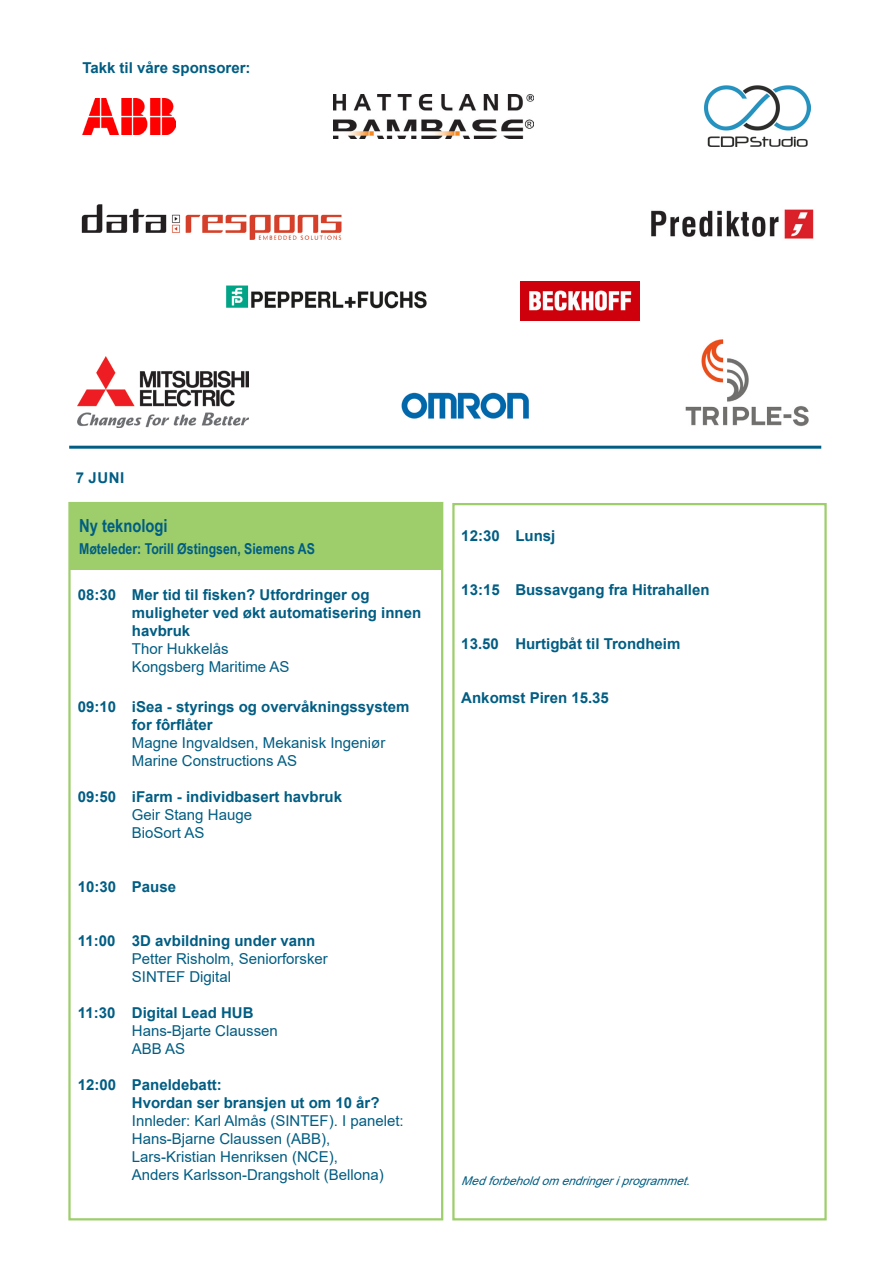
<style>
.page{position:relative;width:893px;height:1263px;background:#fff}
.page>*{position:absolute;margin:0;border:0;box-sizing:border-box;transform-origin:0 0}
.t1{font:700 18px "Arial Narrow";color:#005d83}
.t2{font:700 15px/18px "Arial";color:#005d83}
.t3{font:15px/18px "Arial";color:#005d83}
.t4{font:700 15px "Arial Narrow";color:#005d83}
.t5{font:italic 12px "Arial";color:#005d83}
.s1{font-weight:700}
</style>
<div class="page">
<div style="left:68px;top:502px;width:375px;height:718px;border:2px solid #9dce6b"></div>
<hr style="left:69px;top:446px;width:752px;height:3px;background:#005d83">
<div style="left:452px;top:503px;width:375px;height:717px;border:2px solid #9dce6b"></div>
<img style="left:82px;top:98px;width:94px;height:37px">
<img style="left:81px;top:204px;width:261px;height:36px">
<img style="left:651px;top:209px;width:163px;height:30px">
<img style="left:704px;top:86px;width:107px;height:61px">
<img style="left:334px;top:94px;width:200px;height:44px">
<div style="left:71px;top:503px;width:371px;height:67px;background:#9dce6b"></div>
<img style="left:685px;top:339px;width:124px;height:88px">
<img style="left:226px;top:285px;width:201px;height:24px">
<img style="left:402px;top:392px;width:127px;height:27px">
<img style="left:78px;top:356px;width:170px;height:71px">
<img style="left:520px;top:282px;width:119px;height:38px">
<p class="t2" style="left:82px;top:59px;width:170px">Takk til våre sponsorer:</p>
<p class="t2" style="left:76px;top:469px;width:50px">7 JUNI</p>
<p class="t1" style="left:79px;top:512px;width:90px">Ny teknologi</p>
<p class="t4" style="left:79px;top:537px;width:237px">Møteleder: Torill Østingsen, Siemens AS</p>
<p class="t2" style="left:78px;top:586px;width:293px">08:30 Mer tid til fisken? Utfordringer og</p>
<p class="t2" style="left:132px;top:604px;width:291px">muligheter ved økt automatisering innen havbruk</p>
<p class="t3" style="left:132px;top:640px;width:98px">Thor Hukkelås</p>
<p class="t3" style="left:132px;top:658px;width:159px">Kongsberg Maritime AS</p>
<p class="t2" style="left:78px;top:698px;width:333px">09:10 iSea - styrings og overvåkningssystem</p>
<p class="t2" style="left:132px;top:716px;width:82px">for fôrflåter</p>
<p class="t3" style="left:132px;top:734px;width:255px">Magne Ingvaldsen, Mekanisk Ingeniør</p>
<p class="t3" style="left:132px;top:752px;width:167px">Marine Constructions AS</p>
<p class="t2" style="left:78px;top:788px;width:266px">09:50 iFarm - individbasert havbruk</p>
<p class="t3" style="left:132px;top:806px;width:122px">Geir Stang Hauge</p>
<p class="t3" style="left:132px;top:824px;width:74px">BioSort AS</p>
<p class="t2" style="left:78px;top:878px;width:100px">10:30 Pause</p>
<p class="t3" style="left:132px;top:932px;width:197px;text-indent:-54px"><span class="s1">11:00 3D avbildning under vann<br></span>Petter Risholm, Seniorforsker</p>
<p class="t3" style="left:132px;top:968px;width:101px">SINTEF Digital</p>
<p class="t2" style="left:78px;top:1004px;width:177px">11:30 Digital Lead HUB</p>
<p class="t3" style="left:132px;top:1022px;width:147px">Hans-Bjarte Claussen</p>
<p class="t3" style="left:132px;top:1040px;width:55px">ABB AS</p>
<p class="t2" style="left:78px;top:1076px;width:146px">12:00 Paneldebatt:</p>
<p class="t2" style="left:132px;top:1094px;width:249px">Hvordan ser bransjen ut om 10 år?</p>
<p class="t3" style="left:132px;top:1112px;width:273px">Innleder: Karl Almås (SINTEF). I panelet:<br>Hans-Bjarne Claussen (ABB),</p>
<p class="t3" style="left:132px;top:1148px;width:207px">Lars-Kristian Henriksen (NCE),</p>
<p class="t3" style="left:132px;top:1166px;width:253px">Anders Karlsson-Drangsholt (Bellona)</p>
<p class="t2" style="left:461px;top:526px;width:96px">12:30 Lunsj</p>
<p class="t2" style="left:461px;top:580px;width:250px">13:15 Bussavgang fra Hitrahallen</p>
<p class="t2" style="left:461px;top:634px;width:220px">13.50 Hurtigbåt til Trondheim</p>
<p class="t2" style="left:461px;top:688px;width:149px">Ankomst Piren 15.35</p>
<p class="t5" style="left:461px;top:1172px;width:236px">Medforbeholdomendringeriprogrammet.</p>
</div>
